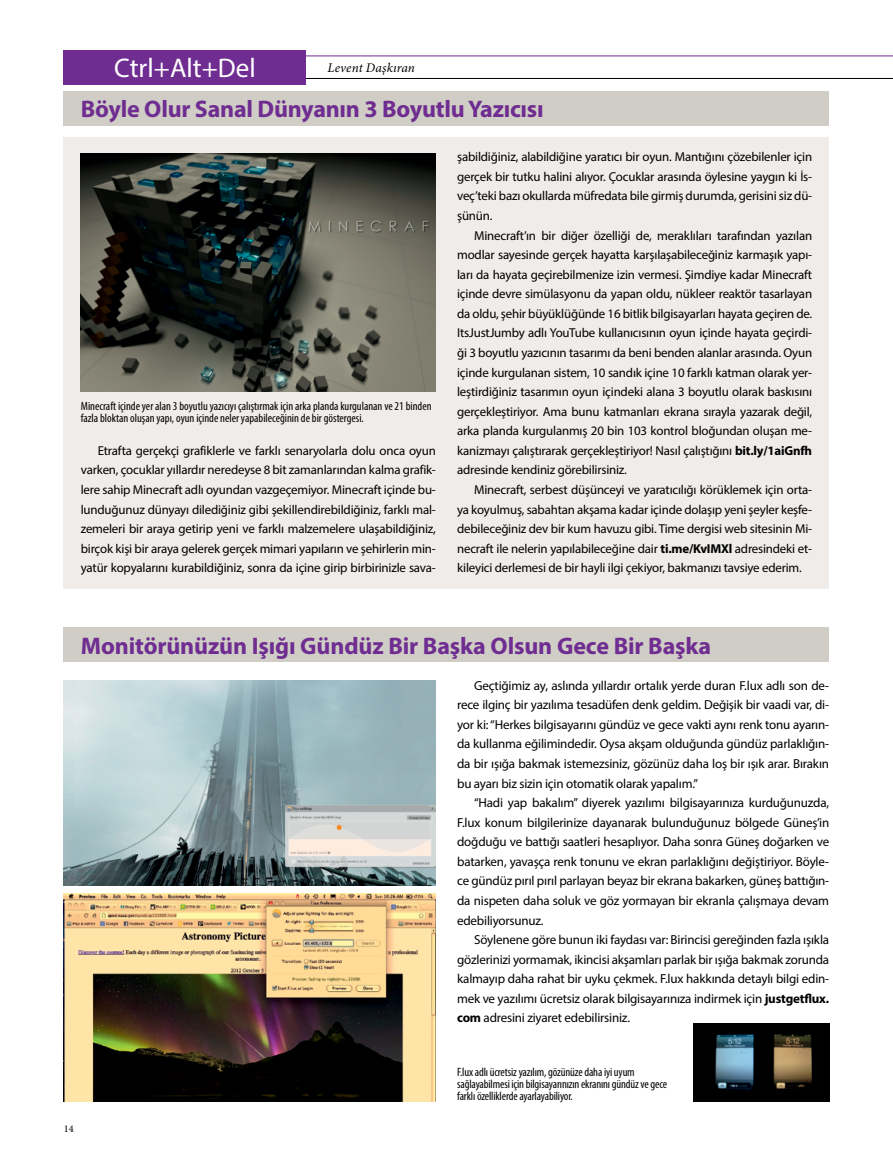
<style>
.page{position:relative;width:893px;height:1170px;background:#fff}
.page>*{position:absolute;margin:0;border:0;box-sizing:border-box;transform-origin:0 0}
.t1{font:27px "Myriad Pro";color:#fff}
.t2{font:700 24px "Myriad Pro";letter-spacing:-.005em;color:#6f2c91}
.t3{font:italic 13.2px "Minion Pro";letter-spacing:.01em;color:#000}
.t4{font:13.05px/19.5px "Myriad Pro";letter-spacing:-.015em;color:#000;text-align:justify}
.t5{font:12.9px/19.5px "Myriad Pro";letter-spacing:-.015em;color:#000;text-align:justify}
.t6{font:condensed 12px/12px "Myriad Pro";letter-spacing:-.01em;color:#000}
.t7{font:10.35px "Minion Pro";color:#000}
.s1{font-weight:700}
</style>
<div class="page">
<div style="left:64px;top:137px;width:765px;height:451px;background:#efecea"></div>
<div style="left:64px;top:91px;width:765px;height:34px;background:#cfcdc5"></div>
<img style="left:81px;top:153px;width:355px;height:238px">
<img style="left:64px;top:680px;width:372px;height:204px">
<img style="left:64px;top:893px;width:372px;height:208px">
<img style="left:693px;top:1023px;width:136px;height:78px">
<div style="left:64px;top:627px;width:765px;height:34px;background:#cfcdc5"></div>
<hr style="left:64px;top:56px;width:829px;height:1px;background:#6f2c91">
<hr style="left:64px;top:78px;width:829px;height:1px;background:#000">
<div style="left:64px;top:50px;width:242px;height:34px;background:#6f2c91"></div>
<h1 class="t1" style="left:114px;top:52px;width:143px">Ctrl+Alt+Del</h1>
<p class="t3" style="left:327px;top:58px;width:89px">Levent Daşkıran</p>
<h2 class="t2" style="left:81px;top:94px;width:464px">Böyle Olur Sanal Dünyanın 3 Boyutlu Yazıcısı</h2>
<p class="t6" style="left:81px;top:400px;width:352px">Minecraft içinde yer alan 3 boyutlu yazıcıyı çalıştırmak için arka planda kurgulanan ve 21 binden fazla bloktan oluşan yapı, oyun içinde neler yapabileceğinin de bir göstergesi.</p>
<p class="t5" style="left:81px;top:440px;width:357px;text-indent:17px">Etrafta gerçekçi grafiklerle ve farklı senaryolarla dolu onca oyun varken, çocuklar yıllardır neredeyse 8 bit zamanlarından kalma grafik&shy;lere sahip Minecraft adlı oyundan vazgeçemiyor. Minecraft içinde bu&shy;lunduğunuz dünyayı dilediğiniz gibi şekillendirebildiğiniz, farklı mal&shy;zemeleri bir araya getirip yeni ve farklı malzemelere ulaşabildiğiniz, birçok kişi bir araya gelerek gerçek mimari yapıların ve şehirlerin min&shy;yatür kopyalarını kurabildiğiniz, sonra da içine girip birbirinizle sava-</p>
<p class="t5" style="left:457px;top:147px;width:357px">şabildiğiniz, alabildiğine yaratıcı bir oyun. Mantığını çözebilenler için gerçek bir tutku halini alıyor. Çocuklar arasında öylesine yaygın ki İs&shy;veç’teki bazı okullarda müfredata bile girmiş durumda, gerisini siz dü&shy;şünün.</p>
<p class="t5" style="left:457px;top:225px;width:357px;text-indent:17px">Minecraft’ın bir diğer özelliği de, meraklıları tarafından yazılan modlar sayesinde gerçek hayatta karşılaşabileceğiniz karmaşık yapı&shy;ları da hayata geçirebilmenize izin vermesi. Şimdiye kadar Minecraft içinde devre simülasyonu da yapan oldu, nükleer reaktör tasarlayan da oldu, şehir büyüklüğünde 16 bitlik bilgisayarları hayata geçiren de.<br>ItsJustJumby adlı YouTube kullanıcısının oyun içinde hayata geçirdi&shy;ği 3 boyutlu yazıcının tasarımı da beni benden alanlar arasında. Oyun içinde kurgulanan sistem, 10 sandık içine 10 farklı katman olarak yer&shy;leştirdiğiniz tasarımın oyun içindeki alana 3 boyutlu olarak baskısını gerçekleştiriyor. Ama bunu katmanları ekrana sırayla yazarak değil, arka planda kurgulanmış 20 bin 103 kontrol bloğundan oluşan me&shy;kanizmayı çalıştırarak gerçekleştiriyor! Nasıl çalıştığını <span class="s1">bit.ly/1aiGnfh </span>adresinde kendiniz görebilirsiniz.</p>
<p class="t5" style="left:457px;top:479px;width:357px;text-indent:17px">Minecraft, serbest düşünceyi ve yaratıcılığı körüklemek için orta&shy;ya koyulmuş, sabahtan akşama kadar içinde dolaşıp yeni şeyler keşfe&shy;debileceğiniz dev bir kum havuzu gibi. Time dergisi web sitesinin Mi&shy;necraft ile nelerin yapılabileceğine dair <span class="s1">ti.me/KvIMXl</span> adresindeki et&shy;kileyici derlemesi de bir hayli ilgi çekiyor, bakmanızı tavsiye ederim.</p>
<h2 class="t2" style="left:81px;top:629px;width:632px">Monitörünüzün Işığı Gündüz Bir Başka Olsun Gece Bir Başka</h2>
<p class="t4" style="left:457px;top:675px;width:374px;text-indent:17px">Geçtiğimiz ay, aslında yıllardır ortalık yerde duran F.lux adlı son de&shy;rece ilginç bir yazılıma tesadüfen denk geldim. Değişik bir vaadi var, di&shy;yor ki: “Herkes bilgisayarını gündüz ve gece vakti aynı renk tonu ayarın&shy;da kullanma eğilimindedir. Oysa akşam olduğunda gündüz parlaklığın&shy;da bir ışığa bakmak istemezsiniz, gözünüz daha loş bir ışık arar. Bırakın bu ayarı biz sizin için otomatik olarak yapalım.”</p>
<p class="t4" style="left:457px;top:792px;width:374px;text-indent:17px">“Hadi yap bakalım” diyerek yazılımı bilgisayarınıza kurduğunuzda, F.lux konum bilgilerinize dayanarak bulunduğunuz bölgede Güneş’in doğduğu ve battığı saatleri hesaplıyor. Daha sonra Güneş doğarken ve batarken, yavaşça renk tonunu ve ekran parlaklığını değiştiriyor. Böyle&shy;ce gündüz pırıl pırıl parlayan beyaz bir ekrana bakarken, güneş battığın&shy;da nispeten daha soluk ve göz yormayan bir ekranla çalışmaya devam edebiliyorsunuz.</p>
<p class="t4" style="left:457px;top:929px;width:374px;text-indent:17px">Söylenene göre bunun iki faydası var: Birincisi gereğinden fazla ışıkla gözlerinizi yormamak, ikincisi akşamları parlak bir ışığa bakmak zorunda kalmayıp daha rahat bir uyku çekmek. F.lux hakkında detaylı bilgi edin&shy;mek ve yazılımı ücretsiz olarak bilgisayarınıza indirmek için <span class="s1">justgetflux. com</span> adresini ziyaret edebilirsiniz.</p>
<p class="t7" style="left:64px;top:1121px;width:11px">14</p>
<p class="t6" style="left:457px;top:1065px;width:212px">F.lux adlı ücretsiz yazılım, gözünüze daha iyi uyum sağlayabilmesi için bilgisayarınızın ekranını gündüz ve gece farklı özelliklerde ayarlayabiliyor.</p>
</div>
